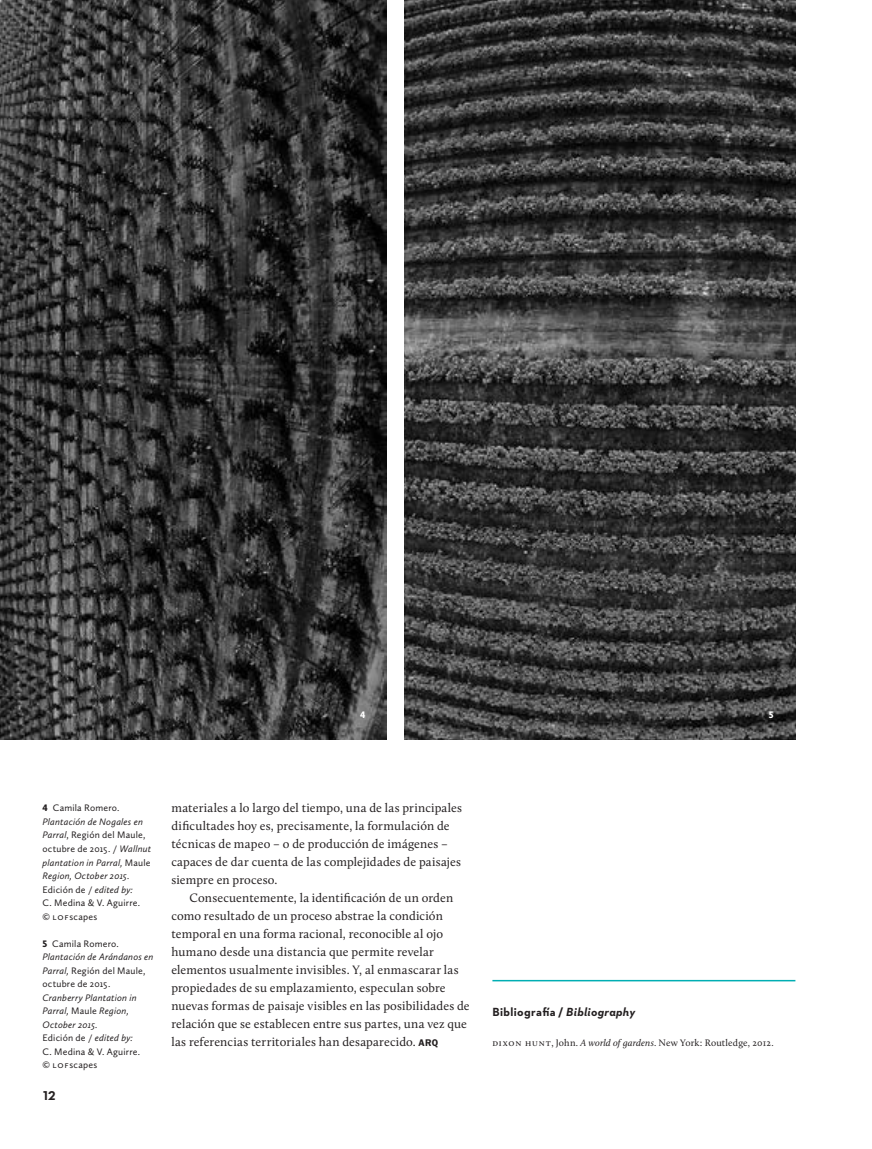
<style>
.page{position:relative;width:872px;height:1149px;background:#fff}
.page>*{position:absolute;margin:0;border:0;box-sizing:border-box;transform-origin:0 0}
.t1{font:700 13.05px "Neutraface 2 Text";color:#231f20}
.Texto_sangría{font:12.6px/18px "Calluna";letter-spacing:.01em;color:#231f20}
.Bio_Subtítulo{font:700 12px "Neutraface 2 Text";letter-spacing:.035em;color:#231f20}
.Figuras{font:italic 9.75px/13.5px "Calluna Sans";letter-spacing:.02em;color:#231f20}
.Figuras-2{font:9.75px/13.5px "Calluna Sans";letter-spacing:.02em;color:#231f20}
.Bibliografía{font:9.75px "Calluna";letter-spacing:.045em;color:#231f20}
.Figuras_Nested{font:900 9.75px "Calluna Sans";color:#fff}
.s1{font-weight:900;font-style:normal}
.s2{font-style:normal}
.s3{font-style:italic}
.s4{font-family:"ITC Franklin Gothic Std";font-weight:600;font-size:9.75px}
</style>
<div class="page">
<img style="left:0;top:0;width:387px;height:739px">
<img style="left:405px;top:0;width:390px;height:739px">
<hr style="left:492px;top:979px;width:303px;height:2px;background:#00aeb3">
<p class="Figuras_Nested" style="left:360px;top:708px;width:7px">4</p>
<p class="Figuras_Nested" style="left:768px;top:708px;width:6px">5</p>
<p class="Figuras" style="left:43px;top:801px;width:110px"><span class="s1">4</span> <span class="s2">Camila Romero.<br></span>Plantación de Nogales en<br>Parral<span class="s2">, Región del Maule, octubre de 2015. /</span> Wallnut plantation in Parral, <span class="s2">Maule<br></span>Region, October 2015.</p>
<p class="Figuras-2" style="left:43px;top:882px;width:99px">Edición de / <span class="s3">edited by:<br></span>C. Medina &amp; V. Aguirre.</p>
<p class="Figuras-2" style="left:43px;top:909px;width:56px">© L of scapes</p>
<p class="Figuras" style="left:43px;top:936px;width:112px"><span class="s1">5</span> <span class="s2">Camila Romero.<br></span>Plantación de Arándanos en<br>Parral, <span class="s2">Región del Maule, octubre de 2015.<br></span>Cranberry Plantation in<br>Parral, <span class="s2">Maule</span> Region,<br>October 2015.</p>
<p class="Figuras-2" style="left:43px;top:1030px;width:99px">Edición de / <span class="s3">edited by:<br></span>C. Medina &amp; V. Aguirre.</p>
<p class="Figuras-2" style="left:43px;top:1057px;width:56px">© L of scapes</p>
<p class="t1" style="left:43px;top:1086px;width:14px">12</p>
<p class="Texto_sangría" style="left:171px;top:798px;width:292px">materiales a lo largo del tiempo, una de las principales dificultades hoy es, precisamente, la formulación de técnicas de mapeo – o de producción de imágenes – capaces de dar cuenta de las complejidades de paisajes siempre en proceso.</p>
<p class="Texto_sangría" style="left:171px;top:888px;width:300px;text-indent:18px">Consecuentemente, la identificación de un orden como resultado de un proceso abstrae la condición temporal en una forma racional, reconocible al ojo humano desde una distancia que permite revelar elementos usualmente invisibles. Y, al enmascarar las propiedades de su emplazamiento, especulan sobre nuevas formas de paisaje visibles en las posibilidades de relación que se establecen entre sus partes, una vez que las referencias territoriales han desaparecido. <span class="s4">ARQ</span></p>
<p class="Bio_Subtítulo" style="left:492px;top:1003px;width:144px">Bibliografía / <span class="s3">Bibliography</span></p>
<p class="Bibliografía" style="left:492px;top:1036px;width:283px">dixon hunt, John. <span class="s3">A world of gardens</span>. New York: Routledge, 2012.</p>
</div>
